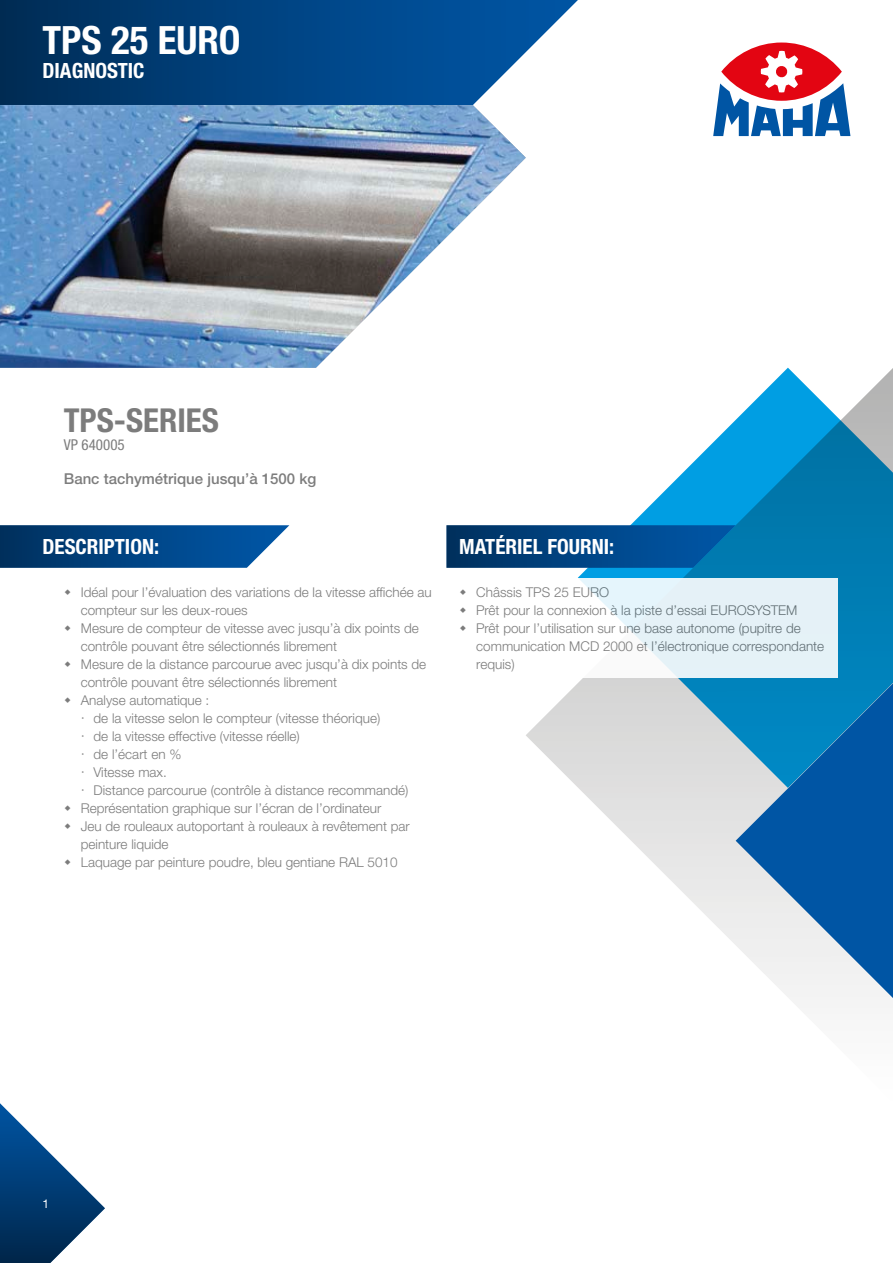
<style>
.page{position:relative;width:893px;height:1263px;background:#fff}
.page>*{position:absolute;margin:0;border:0;box-sizing:border-box;transform-origin:0 0}
.t1{font:700 condensed 39px "Helvetica Neue LTW1 G";color:#fff}
.t2{font:700 condensed 33px "Helvetica Neue LTW1 G";color:#6e6e6e}
.t3{font:700 condensed 21px "Helvetica Neue LTW1 G";color:#fff}
.t4{font:500 15px "Helvetica Neue LTW1 G";color:#6e6e6e}
.t5{font:condensed 15px "Helvetica Neue LTW1 G";color:#6e6e6e}
.t6{font:300 13.5px/18px "Helvetica Neue LTW1 G";color:#6e6e6e}
.t7{font:12px "Helvetica Neue LTW1 G";color:#fff}
</style>
<div class="page">
<svg style="left:526px;top:368px;width:367px;height:640px"></svg>
<svg style="left:736px;top:683px;width:157px;height:315px"></svg>
<svg style="left:0;top:1103px;width:105px;height:160px"></svg>
<svg style="left:0;top:0;width:578px;height:105px;background:#175289"></svg>
<svg style="left:0;top:525px;width:289px;height:43px;background:#13528c"></svg>
<svg style="left:446px;top:525px;width:290px;height:43px;background:#014987"></svg>
<svg style="left:721px;top:43px;width:121px;height:58px"></svg>
<svg style="left:713px;top:51px;width:137px;height:85px"></svg>
<img style="left:0;top:105px;width:526px;height:263px">
<div style="left:451px;top:578px;width:387px;height:99px;background:linear-gradient(to right,#fff,#deeef5)"></div>
<svg style="left:460px;top:589px;width:6px;height:6px"></svg>
<svg style="left:460px;top:607px;width:6px;height:6px"></svg>
<svg style="left:460px;top:625px;width:6px;height:6px"></svg>
<h1 class="t1" style="left:43px;top:17px;width:200px">TPS 25 EURO</h1>
<h3 class="t3" style="left:43px;top:58px;width:104px">DIAGNOSTIC</h3>
<h2 class="t2" style="left:64px;top:401px;width:157px">TPS-SERIES</h2>
<p class="t5" style="left:64px;top:436px;width:62px">VP 640005</p>
<p class="t4" style="left:64px;top:470px;width:254px">Banc tachymétrique jusqu’à 1500 kg</p>
<h3 class="t3" style="left:43px;top:534px;width:118px">DESCRIPTION:</h3>
<h3 class="t3" style="left:459px;top:534px;width:157px">MATÉRIEL FOURNI:</h3>
<p class="t6" style="left:81px;top:583px;width:352px">Idéal pour l’évaluation des variations de la vitesse affichée au</p>
<p class="t6" style="left:81px;top:601px;width:168px">compteur sur les deux-roues</p>
<p class="t6" style="left:81px;top:619px;width:340px">Mesure de compteur de vitesse avec jusqu’à dix points de</p>
<p class="t6" style="left:81px;top:637px;width:258px">contrôle pouvant être sélectionnés librement</p>
<p class="t6" style="left:81px;top:655px;width:347px">Mesure de la distance parcourue avec jusqu’à dix points de</p>
<p class="t6" style="left:81px;top:673px;width:258px">contrôle pouvant être sélectionnés librement</p>
<p class="t6" style="left:81px;top:691px;width:130px">Analyse automatique :</p>
<p class="t6" style="left:94px;top:709px;width:288px">de la vitesse selon le compteur (vitesse théorique)</p>
<p class="t6" style="left:94px;top:727px;width:208px">de la vitesse effective (vitesse réelle)</p>
<p class="t6" style="left:94px;top:745px;width:89px">de l’écart en %</p>
<p class="t6" style="left:94px;top:763px;width:75px">Vitesse max.</p>
<p class="t6" style="left:94px;top:781px;width:316px">Distance parcourue (contrôle à distance recommandé)</p>
<p class="t6" style="left:81px;top:799px;width:302px">Représentation graphique sur l’écran de l’ordinateur</p>
<p class="t6" style="left:81px;top:817px;width:331px">Jeu de rouleaux autoportant à rouleaux à revêtement par</p>
<p class="t6" style="left:81px;top:835px;width:89px">peinture liquide</p>
<p class="t6" style="left:81px;top:853px;width:318px">Laquage par peinture poudre, bleu gentiane RAL 5010</p>
<p class="t6" style="left:476px;top:583px;width:349px">Châssis TPS 25 EURO<br>Prêt pour la connexion à la piste d’essai EUROSYSTEM Prêt pour l’utilisation sur une base autonome (pupitre de communication MCD 2000 et l’électronique correspondante requis)</p>
<p class="t7" style="left:43px;top:1196px;width:8px">1</p>
</div>
